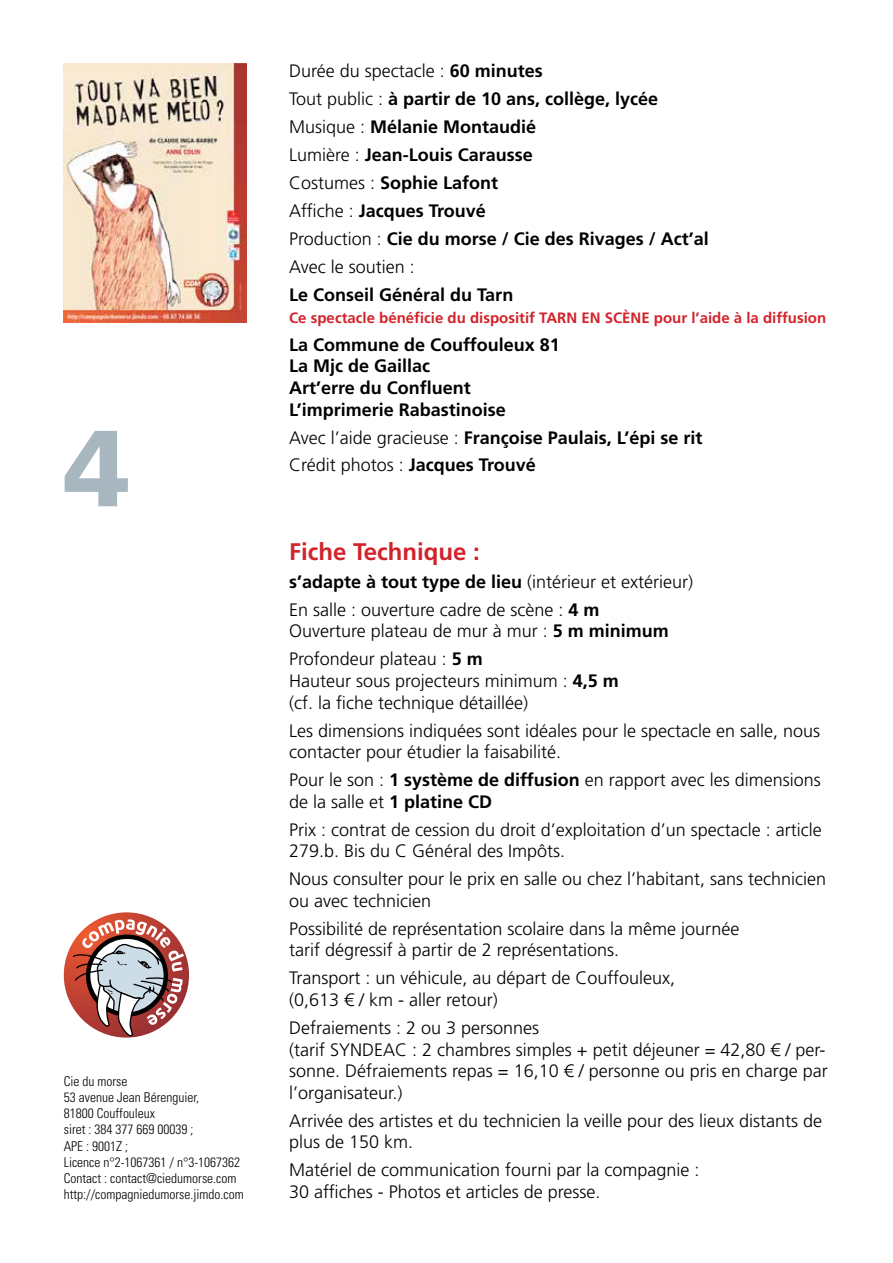
<style>
.page{position:relative;width:893px;height:1263px;background:#fff}
.page>*{position:absolute;margin:0;border:0;box-sizing:border-box;transform-origin:0 0}
.t1{font:900 108px "Frutiger LT Std";color:#a8b6bf}
.t2{font:700 24px "Frutiger LT Std";color:#d2232a}
.t3{font:300 18px/21.6px "Frutiger LT Std";color:#000}
.t4{font:700 18px/27.9px "Frutiger LT Std";color:#000}
.t5{font:700 15px "Frutiger LT Std";color:#d2232a}
.t6{font:300 condensed 13.5px/16.2px "Univers LT Std";color:#000}
.s1{font-weight:300}
.s2{font-weight:700}
</style>
<div class="page">
<svg style="left:64px;top:912px;width:125px;height:125px"></svg>
<img style="left:64px;top:64px;width:183px;height:258px">
<h1 class="t1" style="left:64px;top:403px;width:68px">4</h1>
<p class="t6" style="left:64px;top:1073px;width:181px">Cie du morse<br>53 avenue Jean Bérenguier,<br>81800 Couffouleux<br>siret : 384 377 669 00039 ;<br>APE : 9001Z ;<br>Licence n°2-1067361 / n°3-1067362<br>Contact : contact@ciedumorse.com http://compagniedumorse.jimdo.com</p>
<p class="t4" style="left:289px;top:57px;width:421px"><span class="s1">Durée du spectacle :</span> 60 minutes<br><span class="s1">Tout public :</span> à partir de 10 ans, collège, lycée<br><span class="s1">Musique :</span> Mélanie Montaudié<br><span class="s1">Lumière :</span> Jean-Louis Carausse<br><span class="s1">Costumes :</span> Sophie Lafont<br><span class="s1">Affiche :</span> Jacques Trouvé<br><span class="s1">Production :</span> Cie du morse / Cie des Rivages / Act’al<br><span class="s1">Avec le soutien :</span></p>
<p class="t4" style="left:289px;top:281px;width:226px">Le Conseil Général du Tarn</p>
<p class="t5" style="left:289px;top:309px;width:538px">Ce spectacle bénéficie du dispositif TARN EN SCÈNE pour l’aide à la diffusion</p>
<p class="t4" style="left:289px;top:334px;width:272px;line-height:21.6px">La Commune de Couffouleux 81<br>La Mjc de Gaillac<br>Art’erre du Confluent<br>L’imprimerie Rabastinoise</p>
<p class="t4" style="left:289px;top:423px;width:415px"><span class="s1">Avec l’aide gracieuse :</span> Françoise Paulais, L’épi se rit<br><span class="s1">Crédit photos :</span> Jacques Trouvé</p>
<h2 class="t2" style="left:289px;top:537px;width:192px">Fiche Technique :</h2>
<p class="t3" style="left:289px;top:568px;width:406px;line-height:27.9px"><span class="s2">s’adapte à tout type de lieu</span> (intérieur et extérieur)<br>En salle : ouverture cadre de scène : <span class="s2">4 m</span></p>
<p class="t3" style="left:289px;top:617px;width:381px;line-height:27.9px">Ouverture plateau de mur à mur : <span class="s2">5 m minimum<br></span>Profondeur plateau : <span class="s2">5 m</span></p>
<p class="t3" style="left:289px;top:670px;width:331px">Hauteur sous projecteurs minimum : <span class="s2">4,5 m </span>(cf. la fiche technique détaillée)</p>
<p class="t3" style="left:289px;top:720px;width:533px">Les dimensions indiquées sont idéales pour le spectacle en salle, nous contacter pour étudier la faisabilité.</p>
<p class="t3" style="left:289px;top:769px;width:533px">Pour le son : <span class="s2">1 système de diffusion</span> en rapport avec les dimensions de la salle et <span class="s2">1 platine CD</span></p>
<p class="t3" style="left:289px;top:819px;width:534px">Prix : contrat de cession du droit d’exploitation d’un spectacle : article<br>279.b. Bis du C Général des Impôts.</p>
<p class="t3" style="left:289px;top:868px;width:539px">Nous consulter pour le prix en salle ou chez l’habitant, sans technicien ou avec technicien</p>
<p class="t3" style="left:289px;top:918px;width:452px">Possibilité de représentation scolaire dans la même journée tarif dégressif à partir de 2 représentations.</p>
<p class="t3" style="left:289px;top:968px;width:388px">Transport : un véhicule, au départ de Couffouleux, (0,613 € / km - aller retour)</p>
<p class="t3" style="left:289px;top:1017px;width:540px">Defraiements : 2 ou 3 personnes<br>(tarif SYNDEAC : 2 chambres simples + petit déjeuner = 42,80 € / per&shy;sonne. Défraiements repas = 16,10 € / personne ou pris en charge par l’organisateur.)</p>
<p class="t3" style="left:289px;top:1110px;width:535px">Arrivée des artistes et du technicien la veille pour des lieux distants de plus de 150 km.</p>
<p class="t3" style="left:289px;top:1159px;width:412px">Matériel de communication fourni par la compagnie :<br>30 affiches - Photos et articles de presse.</p>
</div>
